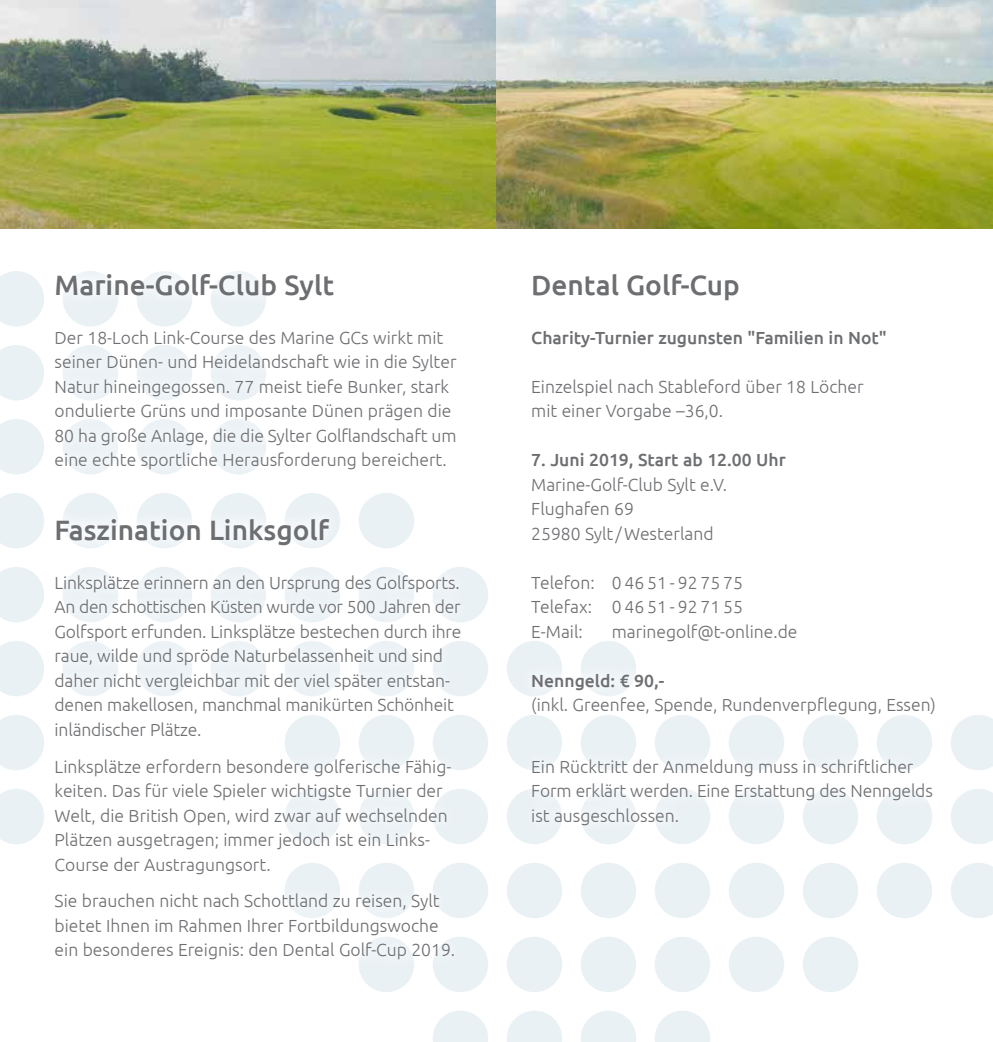
<style>
.page{position:relative;width:993px;height:1042px;background:#fff}
.page>*{position:absolute;margin:0;border:0;box-sizing:border-box;transform-origin:0 0}
.t1{font:500 28px "Ubuntu";color:#6d6e71}
.t2{font:300 17.5px/24.5px "Ubuntu";color:#6d6e71}
.t3{font:500 17.5px "Ubuntu";color:#6d6e71}
</style>
<div class="page">
<svg style="left:655px;top:1011px;width:55px;height:31px"></svg>
<svg style="left:581px;top:1011px;width:55px;height:31px"></svg>
<svg style="left:507px;top:1011px;width:55px;height:31px"></svg>
<svg style="left:433px;top:1011px;width:55px;height:31px"></svg>
<div style="left:802px;top:936px;width:55px;height:56px;background:#eaf1f5;border-radius:50%"></div>
<div style="left:728px;top:936px;width:56px;height:56px;background:#eaf1f5;border-radius:50%"></div>
<div style="left:654px;top:936px;width:56px;height:56px;background:#eaf1f5;border-radius:50%"></div>
<div style="left:580px;top:936px;width:56px;height:56px;background:#eaf1f5;border-radius:50%"></div>
<div style="left:506px;top:936px;width:56px;height:56px;background:#eaf1f5;border-radius:50%"></div>
<div style="left:432px;top:936px;width:56px;height:56px;background:#eaf1f5;border-radius:50%"></div>
<div style="left:358px;top:936px;width:56px;height:56px;background:#eaf1f5;border-radius:50%"></div>
<svg style="left:951px;top:863px;width:41px;height:55px"></svg>
<div style="left:876px;top:863px;width:55px;height:55px;background:#eaf1f5;border-radius:50%"></div>
<div style="left:802px;top:863px;width:55px;height:55px;background:#eaf1f5;border-radius:50%"></div>
<div style="left:728px;top:863px;width:56px;height:55px;background:#eaf1f5;border-radius:50%"></div>
<div style="left:654px;top:863px;width:56px;height:55px;background:#eaf1f5;border-radius:50%"></div>
<div style="left:580px;top:863px;width:56px;height:55px;background:#eaf1f5;border-radius:50%"></div>
<div style="left:506px;top:863px;width:56px;height:55px;background:#eaf1f5;border-radius:50%"></div>
<div style="left:432px;top:863px;width:56px;height:55px;background:#eaf1f5;border-radius:50%"></div>
<svg style="left:951px;top:789px;width:41px;height:55px"></svg>
<div style="left:876px;top:789px;width:55px;height:55px;background:#eaf1f5;border-radius:50%"></div>
<div style="left:802px;top:789px;width:55px;height:55px;background:#eaf1f5;border-radius:50%"></div>
<div style="left:728px;top:789px;width:56px;height:55px;background:#eaf1f5;border-radius:50%"></div>
<div style="left:654px;top:789px;width:56px;height:55px;background:#eaf1f5;border-radius:50%"></div>
<div style="left:580px;top:789px;width:56px;height:55px;background:#eaf1f5;border-radius:50%"></div>
<div style="left:506px;top:789px;width:56px;height:55px;background:#eaf1f5;border-radius:50%"></div>
<div style="left:432px;top:789px;width:56px;height:55px;background:#eaf1f5;border-radius:50%"></div>
<svg style="left:0;top:789px;width:43px;height:55px;background:#ecf2f6"></svg>
<svg style="left:951px;top:715px;width:41px;height:55px"></svg>
<div style="left:506px;top:715px;width:56px;height:55px;background:#eaf1f5;border-radius:50%"></div>
<div style="left:432px;top:715px;width:56px;height:55px;background:#eaf1f5;border-radius:50%"></div>
<svg style="left:0;top:715px;width:43px;height:55px;background:#ecf2f6"></svg>
<div style="left:506px;top:641px;width:56px;height:55px;background:#eaf1f5;border-radius:50%"></div>
<div style="left:432px;top:641px;width:56px;height:55px;background:#eaf1f5;border-radius:50%"></div>
<svg style="left:0;top:641px;width:43px;height:55px;background:#ecf2f6"></svg>
<div style="left:432px;top:567px;width:56px;height:55px;background:#eaf1f5;border-radius:50%"></div>
<svg style="left:0;top:567px;width:43px;height:55px;background:#ecf2f6"></svg>
<svg style="left:0;top:493px;width:43px;height:55px;background:#ecf2f6"></svg>
<svg style="left:0;top:419px;width:43px;height:55px;background:#ecf2f6"></svg>
<svg style="left:0;top:345px;width:43px;height:55px;background:#ecf2f6"></svg>
<svg style="left:0;top:271px;width:43px;height:55px;background:#ecf2f6"></svg>
<img style="left:0;top:0;width:992px;height:228px">
<svg style="left:43px;top:271px;width:430px;height:701px"></svg>
<div style="left:519px;top:260px;width:428px;height:577px;background:#fff"></div>
<h1 class="t1" style="left:55px;top:267px;width:281px">Marine-Golf-Club Sylt</h1>
<p class="t2" style="left:55px;top:325px;width:403px">Der 18-Loch Link-Course des Marine GCs wirkt mit seiner Dünen- und Heidelandschaft wie in die Sylter Natur hineingegossen. 77 meist tiefe Bunker, stark ondulierte Grüns und imposante Dünen prägen die 80 ha große Anlage, die die Sylter Golflandschaft um eine echte sportliche Herausforderung bereichert.</p>
<h1 class="t1" style="left:55px;top:512px;width:276px">Faszination Linksgolf</h1>
<p class="t2" style="left:55px;top:570px;width:408px">Linksplätze erinnern an den Ursprung des Golfsports.<br>An den schottischen Küsten wurde vor 500 Jahren der Golfsport erfunden. Linksplätze bestechen durch ihre raue, wilde und spröde Naturbelassenheit und sind daher nicht vergleichbar mit der viel später entstan&shy;denen makellosen, manchmal manikürten Schönheit inländischer Plätze.</p>
<p class="t2" style="left:55px;top:753px;width:397px">Linksplätze erfordern besondere golferische Fähig&shy;keiten. Das für viele Spieler wichtigste Turnier der Welt, die British Open, wird zwar auf wechselnden Plätzen ausgetragen; immer jedoch ist ein Links-Course der Austragungsort.</p>
<p class="t2" style="left:55px;top:888px;width:402px">Sie brauchen nicht nach Schottland zu reisen, Sylt bietet Ihnen im Rahmen Ihrer Fortbildungswoche ein besonderes Ereignis: den Dental Golf-Cup 2019.</p>
<h1 class="t1" style="left:531px;top:267px;width:210px">Dental Golf-Cup</h1>
<p class="t3" style="left:531px;top:326px;width:357px">Charity-Turnier zugunsten "Familien in Not"</p>
<p class="t2" style="left:531px;top:374px;width:334px">Einzelspiel nach Stableford über 18 Löcher mit einer Vorgabe –36,0.</p>
<p class="t3" style="left:531px;top:449px;width:256px">7. Juni 2019, Start ab 12.00 Uhr</p>
<p class="t2" style="left:531px;top:472px;width:197px">Marine-Golf-Club Sylt e.V.<br>Flughafen 69<br>25980 Sylt/Westerland</p>
<p class="t2" style="left:531px;top:570px;width:213px;text-align:justify">Telefon: 0 46 51 - 92 75 75<br>Telefax: 0 46 51 - 92 71 55<br>E-Mail:</p>
<p class="t2" style="left:611px;top:619px;width:187px">marinegolf@t-online.de</p>
<p class="t3" style="left:531px;top:669px;width:134px">Nenngeld: € 90,-</p>
<p class="t2" style="left:531px;top:692px;width:406px">(inkl. Greenfee, Spende, Rundenverpflegung, Essen)</p>
<p class="t2" style="left:531px;top:753px;width:403px">Ein Rücktritt der Anmeldung muss in schriftlicher<br>Form erklärt werden. Eine Erstattung des Nenngelds ist ausgeschlossen.</p>
</div>
